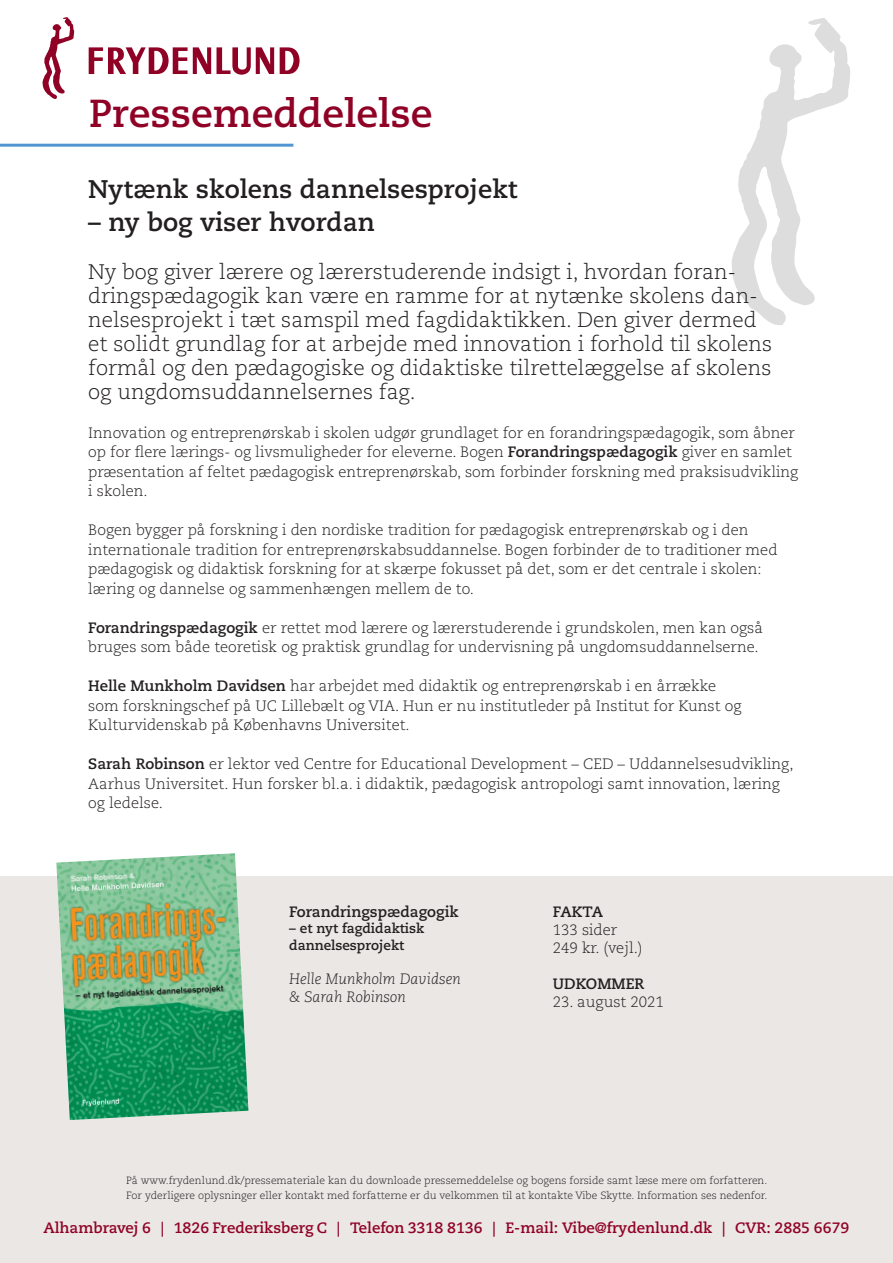
<style>
.page{position:relative;width:893px;height:1263px;background:#fff}
.page>*{position:absolute;margin:0;border:0;box-sizing:border-box;transform-origin:0 0}
.t1{font:700 39px "Caecilia LT Std";color:#900126}
.t2{font:700 25.5px "Caecilia LT Std";color:#231f20}
.t3{font:300 21px/24px "Caecilia LT Std";color:#231f20}
.t4{font:300 15px/19.5px "Caecilia LT Std";color:#231f20}
.t5{font:700 15px "Caecilia LT Std";color:#900126}
.t6{font:italic 300 15px/18px "Caecilia LT Std";color:#231f20}
.t7{font:700 15px "Caecilia LT Std";color:#231f20}
.t8{font:700 13.5px/16.5px "Caecilia LT Std";color:#231f20}
.t9{font:300 10.5px/15px "Caecilia LT Std";color:#231f20}
.s1{font-weight:700}
</style>
<div class="page">
<svg style="left:731px;top:18px;width:119px;height:307px"></svg>
<hr style="left:0;top:144px;width:293px;height:3px;background:#5296d1">
<div style="left:0;top:876px;width:893px;height:387px;background:#ebe7e4"></div>
<svg style="left:43px;top:17px;width:32px;height:82px"></svg>
<svg style="left:89px;top:47px;width:122px;height:27px"></svg>
<svg style="left:217px;top:47px;width:57px;height:28px"></svg>
<svg style="left:280px;top:47px;width:20px;height:27px"></svg>
<img style="left:56px;top:853px;width:192px;height:267px">
<h1 class="t1" style="left:89px;top:91px;width:345px">Pressemeddelelse</h1>
<h2 class="t2" style="left:88px;top:174px;width:431px">Nytænk skolens dannelsesprojekt</h2>
<h2 class="t2" style="left:88px;top:207px;width:288px">– ny bog viser hvordan</h2>
<p class="t3" style="left:88px;top:260px;width:686px">Ny bog giver lærere og lærerstuderende indsigt i, hvordan foran&shy;dringspædagogik kan være en ramme for at nytænke skolens dan&shy;nelsesprojekt i tæt samspil med fagdidaktikken. Den giver dermed et solidt grundlag for at arbejde med innovation i forhold til skolens formål og den pædagogiske og didaktiske tilrettelæggelse af skolens og ungdomsuddannelsernes fag.</p>
<p class="t4" style="left:88px;top:423px;width:712px">Innovation og entreprenørskab i skolen udgør grundlaget for en forandringspædagogik, som åbner op for flere lærings- og livsmuligheder for eleverne. Bogen <span class="s1">Forandringspædagogik</span> giver en samlet præsentation af feltet pædagogisk entreprenørskab, som forbinder forskning med praksisudvikling i skolen.</p>
<p class="t4" style="left:88px;top:521px;width:691px">Bogen bygger på forskning i den nordiske tradition for pædagogisk entreprenørskab og i den internationale tradition for entreprenørskabsuddannelse. Bogen forbinder de to traditioner med pædagogisk og didaktisk forskning for at skærpe fokusset på det, som er det centrale i skolen: læring og dannelse og sammenhængen mellem de to.</p>
<p class="t4" style="left:88px;top:618px;width:676px"><span class="s1">Forandringspædagogik</span> er rettet mod lærere og lærerstuderende i grundskolen, men kan også bruges som både teoretisk og praktisk grundlag for undervisning på ungdomsuddannelserne.</p>
<p class="t4" style="left:88px;top:677px;width:655px"><span class="s1">Helle Munkholm Davidsen</span> har arbejdet med didaktik og entreprenørskab i en årrække som forskningschef på UC Lillebælt og VIA. Hun er nu institutleder på Institut for Kunst og<br>Kulturvidenskab på Københavns Universitet.</p>
<p class="t4" style="left:88px;top:755px;width:707px"><span class="s1">Sarah Robinson</span> er lektor ved Centre for Educational Development – CED – Uddannelsesudvikling,<br>Aarhus Universitet. Hun forsker bl.a. i didaktik, pædagogisk antropologi samt innovation, læring og ledelse.</p>
<p class="t7" style="left:289px;top:903px;width:171px">Forandringspædagogik</p>
<p class="t8" style="left:289px;top:921px;width:137px">– et nyt fagdidaktisk dannelsesprojekt</p>
<p class="t6" style="left:289px;top:971px;width:173px">Helle Munkholm Davidsen &amp; Sarah Robinson</p>
<p class="t7" style="left:553px;top:903px;width:52px">FAKTA</p>
<p class="t4" style="left:553px;top:921px;width:91px;line-height:18px">133 sider<br>249 kr. (vejl.)</p>
<p class="t7" style="left:553px;top:975px;width:93px">UDKOMMER</p>
<p class="t4" style="left:553px;top:993px;width:113px">23. august 2021</p>
<p class="t9" style="left:126px;top:1173px;width:643px">På www.frydenlund.dk/pressemateriale kan du downloade pressemeddelelse og bogens forside samt læse mere om forfatteren.<br>For yderligere oplysninger eller kontakt med forfatterne er du velkommen til at kontakte Vibe Skytte. Information ses nedenfor.</p>
<p class="t5" style="left:43px;top:1218px;width:807px">Alhambravej 6 | 1826 Frederiksberg C | Telefon 3318 8136 | E-mail: Vibe@frydenlund.dk | CVR: 2885 6679</p>
</div>
